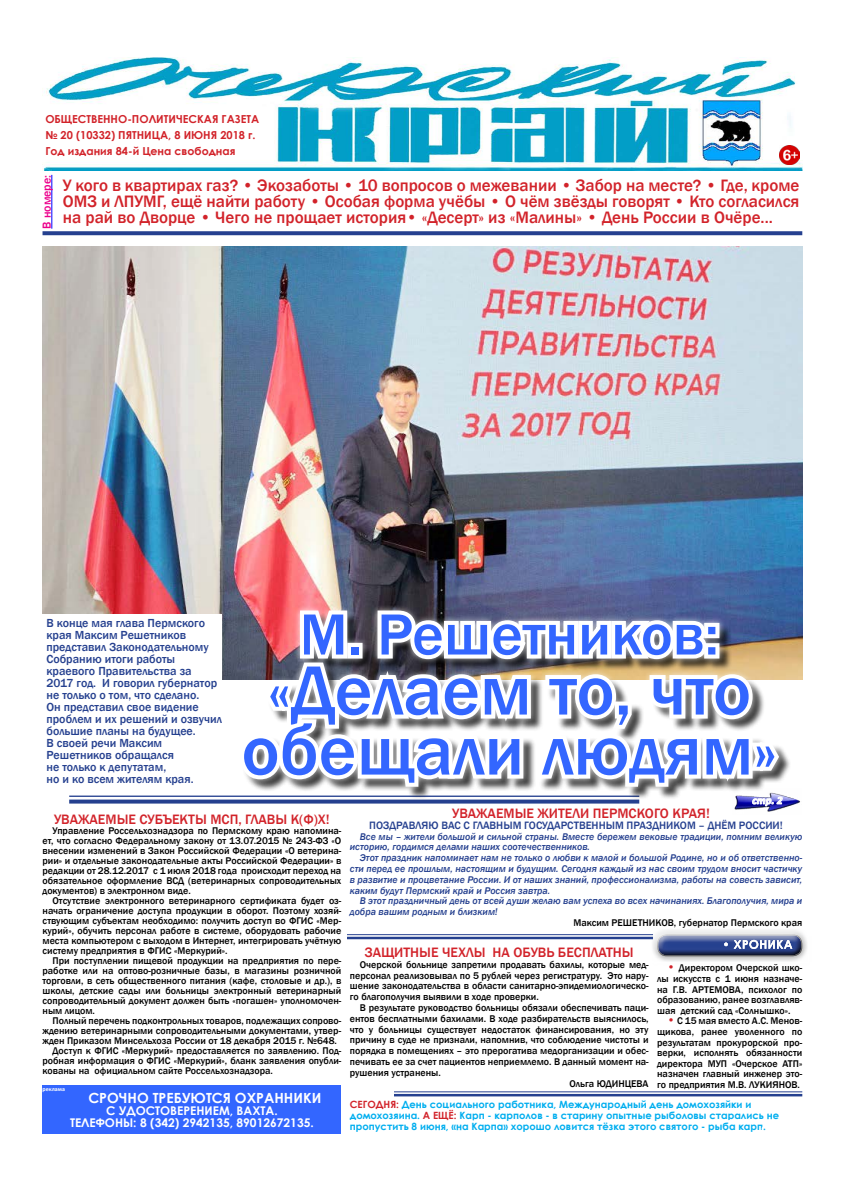
<style>
.page{position:relative;width:842px;height:1191px;background:#fff}
.page>*{position:absolute;margin:0;border:0;box-sizing:border-box;transform-origin:0 0}
.t1{font:500 72px/60px "Franklin Gothic";color:#36f;text-align:center}
.t2{font:500 60px "Franklin Gothic";letter-spacing:-.005em;color:#36f}
.t3{font:500 17px/16px "Franklin Gothic";color:#d2232a;text-align:justify}
.t4{font:500 14px "Franklin Gothic";color:#d2232a}
.t5{font:700 14px "Century Gothic";color:#fff}
.t6{font:500 12px/12px "Franklin Gothic";color:#25408f}
.t7{font:700 12px/12px "Century Gothic";color:#fff}
.t8{font:500 12px "Franklin Gothic";color:#ec008c}
.t9{font:700 11px/16px "Century Gothic";color:#d2232a}
.t10{font:500 11px "Franklin Gothic";color:#25408f}
.t11{font:italic 700 11px "Calibri";color:#fff}
.t12{font:500 10px/10px "Franklin Gothic";color:#000;text-align:justify}
.t13{font:italic 500 10px/10.8px "Franklin Gothic";color:#25408f}
.t14{font:700 10px/11px "Century Gothic";color:#00aeef}
.t15{font:700 10px "Century Gothic";color:#d2232a}
.t16{font:700 6px "Calibri";color:#fff}
.s1{font-size:12px;color:#d2232a}
.s2{color:#d2232a}
</style>
<div class="page">
<img style="left:43px;top:247px;width:759px;height:432px">
<img style="left:43px;top:57px;width:759px;height:114px">
<img style="left:780px;top:145px;width:19px;height:20px">
<svg style="left:43px;top:231px;width:759px;height:4px;background:#314b95"></svg>
<hr style="left:52px;top:175px;width:1px;height:54px;background:#00f">
<svg style="left:69px;top:799px;width:165px;height:4px"></svg>
<hr style="left:69px;top:795px;width:570px;height:2px;background:#25408f">
<hr style="left:347px;top:936px;width:306px;height:3px;background:#25408f">
<hr style="left:347px;top:934px;width:306px;height:1px;background:#25408f">
<img style="left:734px;top:795px;width:66px;height:17px">
<img style="left:234px;top:567px;width:550px;height:239px">
<div style="left:43px;top:614px;width:179px;height:174px;background:#fff"></div>
<div style="left:43px;top:1085px;width:298px;height:49px;background:#36f"></div>
<div style="left:642px;top:918px;width:168px;height:38px;background:#fff;opacity:.75"></div>
<div style="left:649px;top:933px;width:168px;height:36px;background:#000;opacity:.75"></div>
<svg style="left:394px;top:1092px;width:390px;height:5px"></svg>
<hr style="left:394px;top:1094px;width:408px;height:2px;background:#25408f">
<hr style="left:394px;top:1091px;width:408px;height:1px;background:#25408f">
<p class="t9" style="left:45px;top:111px;width:215px">ОБЩЕСТВЕННО-ПОЛИТИЧЕСКАЯ ГАЗЕТА № 20 (10332) пятни</p>
<p class="t9" style="left:45px;top:127px;width:212px;text-indent:107px">ца, 8 и юня 2018 г.<br>Год издания 84-й Цена свободная</p>
<p class="t3" style="left:63px;top:177px;width:738px">У кого в квартирах газ? • Экозаботы • 10 вопросов о межевании • Забор на месте? • Где, кроме ОМЗ и ЛПУМГ, ещё найти работу • Особая форма учёбы • О чём звёзды говорят • Кто согласился на рай во Дворце • Чего не прощает история• «Десерт» из «Малины» • День России в Очёре...</p>
<p class="t8" style="left:39px;top:229px;width:55px;rotate:-90deg">В номере:</p>
<p class="t6" style="left:47px;top:617px;width:177px">В конце мая глава Пермского края Максим Решетников представил Законодательному<br>Собранию итоги работы краевого Правительства за<br>2017 год. И говорил губернатор не только о том, что сделано.<br>Он представил свое видение проблем и их решений и озвучил большие планы на будущее.<br>В своей речи Максим<br>Решетников обращался<br>не только к депутатам,<br>но и ко всем жителям края.</p>
<h2 class="t2" style="left:300px;top:597px;width:421px">М. Решетников:</h2>
<h1 class="t1" style="left:242px;top:661px;width:537px">«Делаем то, что обещали людям»</h1>
<p class="t11" style="left:752px;top:793px;width:32px">стр. 2</p>
<h3 class="t4" style="left:452px;top:804px;width:167px">Уважаемые жители Пермского</h3>
<h3 class="t4" style="left:672px;top:804px;width:39px">края!</h3>
<h3 class="t4" style="left:54px;top:810px;width:277px">Уважаемые субъекты МСП, главы К(Ф)Х!</h3>
<p class="t12" style="left:43px;top:825px;width:300px;text-indent:10px">Управление Россельхознадзора по Пермскому краю напомина&shy;ет, что согласно Федеральному закону от 13.07.2015 № 243-ФЗ «О внесении изменений в Закон Российской Федерации «О ветерина&shy;рии» и отдельные законодательные акты Российской Федерации» в редакции от 28.12.2017 с 1 июля 2018 года происходит переход на обязательное оформление ВСД (ветеринарных сопроводительных документов) в электронном виде.</p>
<p class="t12" style="left:43px;top:895px;width:300px;text-indent:10px">Отсутствие электронного ветеринарного сертификата будет оз&shy;начать ограничение доступа продукции в оборот. Поэтому хозяй&shy;ствующим субъектам необходимо: получить доступ во ФГИС «Мер&shy;курий», обучить персонал работе в системе, оборудовать рабочие места компьютером с выходом в Интернет, интегрировать учётную систему предприятия в ФГИС «Меркурий».</p>
<p class="t12" style="left:43px;top:955px;width:300px;text-indent:10px">При поступлении пищевой продукции на предприятия по пере&shy;работке или на оптово-розничные базы, в магазины розничной торговли, в сеть общественного питания (кафе, столовые и др.), в школы, детские сады или больницы электронный ветеринарный сопроводительный документ должен быть «погашен» уполномочен&shy;ным лицом.</p>
<p class="t12" style="left:53px;top:1015px;width:290px">Полный перечень подконтрольных товаров, подлежащих сопрово-</p>
<p class="t12" style="left:43px;top:1025px;width:300px">ждению ветеринарными сопроводительными документами, утвер-</p>
<p class="t12" style="left:43px;top:1035px;width:296px">жден Приказом Минсельхоза России от 18 декабря 2015 г. №648.</p>
<p class="t12" style="left:53px;top:1045px;width:290px">Доступ к ФГИС «Меркурий» предоставляется по заявлению. Под-</p>
<p class="t12" style="left:43px;top:1055px;width:300px">робная информация о ФГИС «Меркурий», бланк заявления опубли-</p>
<p class="t12" style="left:43px;top:1065px;width:232px">кованы на официальном сайте Россельхознадзора.</p>
<p class="t10" style="left:369px;top:818px;width:15px">Поздр</p>
<p class="t10" style="left:402px;top:818px;width:129px">авляю вас с главным госуд</p>
<p class="t10" style="left:554px;top:818px;width:121px">арственным праздником</p>
<p class="t10" style="left:699px;top:818px;width:55px">– Днём России</p>
<p class="t10" style="left:780px;top:818px;width:5px">!</p>
<p class="t13" style="left:350px;top:831px;width:454px;text-indent:10px">Все мы – жители большой и сильной страны. Вместе бережем вековые традиции, помним великую историю, гордимся делами наших соотечественников.</p>
<p class="t13" style="left:350px;top:852px;width:454px;text-align:justify;text-indent:10px">Этот праздник напоминает нам не только о любви к малой и большой Родине, но и об ответственно&shy;сти перед ее прошлым, настоящим и будущим. Сегодня каждый из нас своим трудом вносит частичку в развитие и процветание России. И от наших знаний, профессионализма, работы на совесть зависит, каким будут Пермский край и Россия завтра.</p>
<p class="t13" style="left:350px;top:896px;width:454px;text-indent:10px">В этот праздничный день от всей души желаю вам успеха во всех начинаниях. Благополучия, мира и добра вашим родным и близким!</p>
<p class="t12" style="left:573px;top:918px;width:83px">Максим Решетников</p>
<p class="t12" style="left:674px;top:918px;width:130px">, губернатор Пермского края</p>
<h3 class="t4" style="left:365px;top:943px;width:270px">Защитные чехлы на обув ь бесплатны</h3>
<p class="t12" style="left:350px;top:959px;width:300px;line-height:10.8px;text-indent:10px">Очерской больнице запретили продавать бахилы, которые мед&shy;персонал реализовывал по 5 рублей через регистратуру. Это нару&shy;шение законодательства в области санитарно-эпидемиологическо&shy;го благополучия выявили в ходе проверки.</p>
<p class="t12" style="left:360px;top:1002px;width:290px">В результате руководство больницы обязали обеспечивать паци-</p>
<p class="t12" style="left:350px;top:1013px;width:300px">ентов бесплатными бахилами. В ходе разбирательств выяснилось,</p>
<p class="t12" style="left:350px;top:1024px;width:300px">что у больницы существует недостаток финансирования, но эту</p>
<p class="t12" style="left:350px;top:1035px;width:300px">причину в суде не признали, напомнив, что соблюдение чистоты и</p>
<p class="t12" style="left:350px;top:1046px;width:300px">порядка в помещениях – это прерогатива медорганизации и обес-</p>
<p class="t12" style="left:350px;top:1056px;width:300px">печивать ее за счет пациентов неприемлемо. В данный момент на-</p>
<p class="t12" style="left:350px;top:1067px;width:93px">рушения устранены.</p>
<p class="t12" style="left:569px;top:1078px;width:81px">Ольга ЮДИНЦЕВА</p>
<p class="t12" style="left:657px;top:962px;width:147px;line-height:10.6px;text-indent:10px"><span class="s1">•</span> Директором Очерской шко&shy;лы искусств с 1 июня назначе&shy;на Г.В. Артемов</p>
<p class="t12" style="left:657px;top:984px;width:147px;line-height:10.6px;text-indent:78px">а, психолог по образованию, ранее возглавляв&shy;шая детский сад «Солнышко».</p>
<p class="t12" style="left:657px;top:1015px;width:147px;line-height:10.6px;text-indent:10px"><span class="s1">•</span> С 15 мая вместо А.С. Менов&shy;щикова, ранее уволенного по результатам прокурорской про&shy;верки, исполнять обязанности директора МУП «Очерское АТП» назначен главный инженер это&shy;го предприятия М.В. Лукиянов.</p>
<p class="t16" style="left:43px;top:1085px;width:24px">реклама</p>
<h3 class="t5" style="left:88px;top:1087px;width:30px">срочно</h3>
<h3 class="t5" style="left:153px;top:1087px;width:63px">требуются</h3>
<h3 class="t5" style="left:235px;top:1087px;width:40px">охранники</h3>
<p class="t7" style="left:106px;top:1103px;width:39px">с удостове</p>
<p class="t7" style="left:183px;top:1103px;width:15px">рение</p>
<p class="t14" style="left:350px;top:1098px;width:431px;text-indent:26px"><span class="s2">дня :</span> День социального работника, Международный день домохозяйки и домохозяина. <span class="s2">а ещё:</span> карп - карполов - в старину опытные рыболовы старались не пропустить 8 июня, «на Карпа» хорошо ловится тёзка этого святого - рыба карп.</p>
<p class="t15" style="left:350px;top:1096px;width:8px">сего</p>
<p class="t7" style="left:70px;top:1103px;width:245px;text-indent:149px">м, вахта .<br>Телефон ы: 8 (342) 2942135, 89012672135.</p>
</div>
